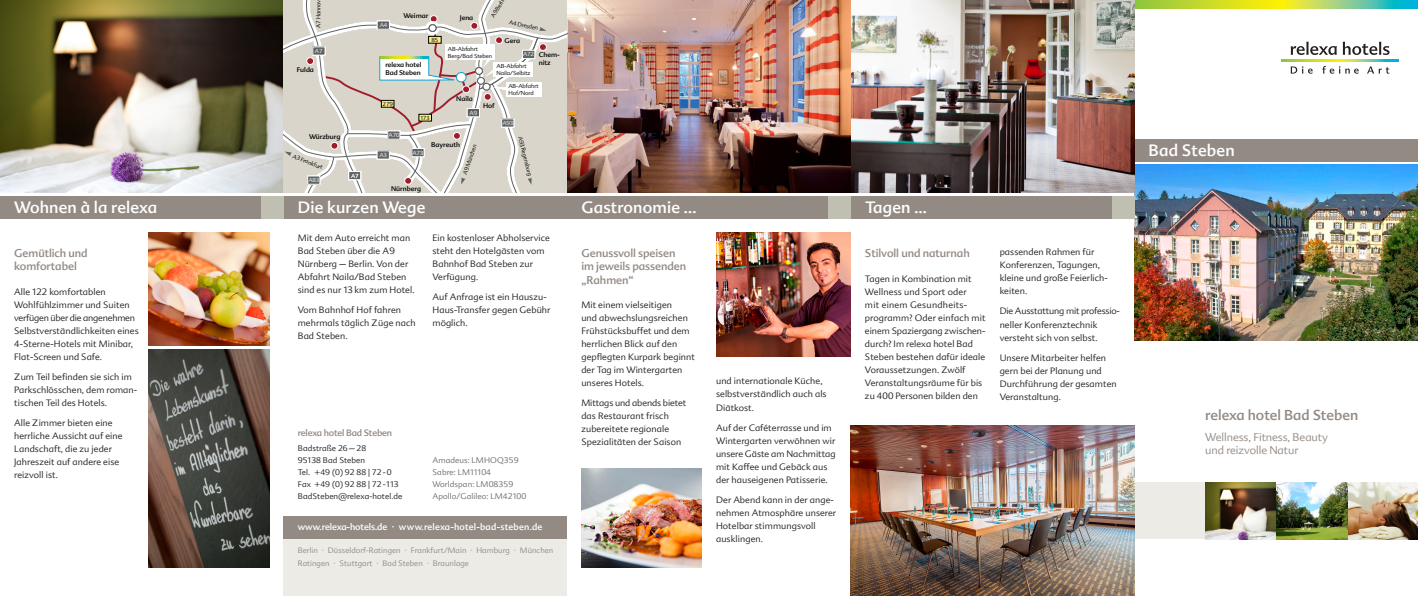
<style>
.page{position:relative;width:1418px;height:596px;background:#fff}
.page>*{position:absolute;margin:0;border:0;box-sizing:border-box;transform-origin:0 0}
.t1{font:16px "Advert";letter-spacing:.01em;color:#fff}
.t2{font:14px "Advert";color:#938a84}
.t3{font:11px/13.2px "Advert";letter-spacing:-.005em;color:#938a84}
.t4{font:300 11px/13.2px "Advert";letter-spacing:-.005em;color:#938a84}
.t5{font:300 9px/13px "Advert";letter-spacing:.01em;color:#231f20}
.t6{font:9px "Advert";letter-spacing:.01em;color:#fff}
.t7{font:9px "Advert";letter-spacing:-.02em;color:#938a84}
.t8{font:300 8px/12px "Advert";letter-spacing:.01em;color:#231f20}
.t9{font:300 8px/12px "Advert";letter-spacing:.01em;color:#6c6d70}
.t10{font:300 7.7px/13px "Advert";letter-spacing:.005em;color:#938a84}
.t11{font:6.6px/7.9px "Advert";color:#000001}
.t12{font:300 5.8px "Advert";letter-spacing:-.025em;color:#000001}
.t13{font:300 5.7px "Advert";color:#000001}
.t14{font:300 5.6px/6.8px "Advert";letter-spacing:-.01em;color:#000001}
.t15{font:300 5.6px "Advert";letter-spacing:-.025em;color:#fff}
</style>
<div class="page">
<svg style="left:1134px;top:0;width:283px;height:9px;background:#a5d456"></svg>
<div style="left:1134px;top:139px;width:283px;height:23px;background:#938a84"></div>
<svg style="left:1290px;top:42px;width:46px;height:13px"></svg>
<svg style="left:1342px;top:42px;width:47px;height:13px"></svg>
<svg style="left:1281px;top:59px;width:117px;height:2px"></svg>
<svg style="left:1290px;top:66px;width:22px;height:8px"></svg>
<svg style="left:1322px;top:66px;width:36px;height:8px"></svg>
<svg style="left:1367px;top:66px;width:22px;height:8px"></svg>
<div style="left:1134px;top:482px;width:71px;height:57px;background:#edebe6"></div>
<img style="left:1134px;top:164px;width:283px;height:176px">
<img style="left:1205px;top:482px;width:71px;height:57px">
<img style="left:1346px;top:482px;width:71px;height:57px">
<img style="left:1276px;top:482px;width:70px;height:57px">
<div style="left:0;top:196px;width:1134px;height:22px;background:#938a84"></div>
<img style="left:0;top:0;width:283px;height:193px">
<img style="left:850px;top:0;width:284px;height:193px">
<img style="left:850px;top:425px;width:284px;height:170px">
<img style="left:567px;top:0;width:283px;height:193px">
<div style="left:261px;top:196px;width:22px;height:22px;background:#bfbfb2"></div>
<div style="left:828px;top:196px;width:22px;height:22px;background:#bfbfb2"></div>
<div style="left:1111px;top:196px;width:23px;height:22px;background:#bfbfb2"></div>
<img style="left:149px;top:232px;width:120px;height:113px">
<img style="left:581px;top:468px;width:121px;height:99px">
<img style="left:716px;top:232px;width:134px;height:124px">
<img style="left:149px;top:349px;width:120px;height:218px">
<div style="left:283px;top:539px;width:284px;height:56px;background:#edebe6"></div>
<div style="left:283px;top:516px;width:284px;height:23px;background:#938a84"></div>
<svg style="left:283px;top:0;width:284px;height:193px;background:#d9d5cc"></svg>
<div style="left:445px;top:44px;width:49px;height:16px;background:#fff"></div>
<div style="left:522px;top:50px;width:13px;height:9px;background:#5f6363"></div>
<div style="left:522px;top:50px;width:13px;height:9px;border:1px solid #fff"></div>
<p class="t12" style="left:315px;top:28px;width:29px;rotate:-90deg">A7 Hannov</p>
<p class="t15" style="left:380px;top:22px;width:9px">A4</p>
<p class="t11" style="left:403px;top:12px;width:26px">Weimar</p>
<p class="t11" style="left:460px;top:13px;width:15px">Jena</p>
<p class="t12" style="left:489px;top:15px;width:21px;rotate:-60deg">A9 Berli</p>
<p class="t14" style="left:510px;top:19px;width:31px;rotate:11deg">A4 Dresden</p>
<p class="t14" style="left:431px;top:37px;width:8px">85</p>
<p class="t11" style="left:504px;top:37px;width:17px">Gera</p>
<p class="t15" style="left:315px;top:48px;width:9px">A7</p>
<p class="t11" style="left:297px;top:66px;width:19px">Fulda</p>
<p class="t11" style="left:385px;top:61px;width:37px">relexa hotel<br>Bad Steben</p>
<p class="t14" style="left:448px;top:45px;width:46px">AB-Abfahrt<br>Berg/Bad Steben</p>
<p class="t15" style="left:523px;top:51px;width:12px">A72</p>
<p class="t11" style="left:539px;top:51px;width:23px">Chem&shy;nitz</p>
<p class="t14" style="left:496px;top:63px;width:35px">AB-Abfahrt<br>Naila/Selbitz</p>
<p class="t14" style="left:382px;top:100px;width:12px">279</p>
<p class="t11" style="left:456px;top:95px;width:18px">Naila</p>
<p class="t11" style="left:483px;top:102px;width:13px">Hof</p>
<p class="t14" style="left:508px;top:83px;width:32px">AB-Abfahrt<br>Hof/Nord</p>
<p class="t14" style="left:420px;top:114px;width:11px">173</p>
<p class="t15" style="left:469px;top:109px;width:9px">A9</p>
<p class="t15" style="left:502px;top:119px;width:12px">A93</p>
<p class="t11" style="left:309px;top:132px;width:33px">Würzburg</p>
<p class="t13" style="left:294px;top:152px;width:33px;rotate:22deg">A3 Frankfurt</p>
<p class="t15" style="left:308px;top:177px;width:12px">A83</p>
<p class="t15" style="left:351px;top:172px;width:9px">A7</p>
<p class="t15" style="left:388px;top:132px;width:12px">A70</p>
<p class="t15" style="left:379px;top:152px;width:9px">A3</p>
<p class="t15" style="left:412px;top:149px;width:12px">A73</p>
<p class="t11" style="left:431px;top:141px;width:30px">Bayreuth</p>
<p class="t12" style="left:461px;top:173px;width:33px;rotate:-72deg">A9 München</p>
<p class="t12" style="left:523px;top:135px;width:42px;rotate:76deg">A93 Regensburg</p>
<p class="t11" style="left:391px;top:184px;width:31px">Nürnberg</p>
<h1 class="t1" style="left:14px;top:197px;width:144px">Wohnen à la relexa</h1>
<h1 class="t1" style="left:298px;top:197px;width:129px">Die kurzen Wege</h1>
<h1 class="t1" style="left:581px;top:197px;width:117px">Gastronomie ...</h1>
<h1 class="t1" style="left:865px;top:197px;width:63px">Tagen …</h1>
<p class="t3" style="left:14px;top:246px;width:75px">Gemütlich und komfortabel</p>
<p class="t5" style="left:14px;top:285px;width:126px">Alle 122 komfortablen<br>Wohlfühlzimmer und Suiten verfügen über die angenehmen<br>Selbstverständlichkeiten eines<br>4-Sterne-Hotels mit Minibar,<br>Flat-Screen und Safe.</p>
<p class="t5" style="left:14px;top:370px;width:124px">Zum Teil befinden sie sich im<br>Parkschlösschen, dem roman&shy;tischen Teil des Hotels.</p>
<p class="t5" style="left:14px;top:416px;width:110px">Alle Zimmer bieten eine herrliche Aussicht auf eine<br>Landschaft, die zu jeder<br>Jahreszeit auf andere eise reizvoll ist.</p>
<p class="t5" style="left:298px;top:231px;width:118px">Mit dem Auto erreicht man<br>Bad Steben über die A9<br>Nürnberg – Berlin. Von der<br>Abfahrt Naila/Bad Steben sind es nur 13km zum Hotel.</p>
<p class="t5" style="left:298px;top:303px;width:119px">Vom Bahnhof Hof fahren mehrmals täglich Züge nach<br>Bad Steben.</p>
<p class="t5" style="left:432px;top:231px;width:119px">Ein kostenloser Abholservice steht den Hotelgästen vom<br>Bahnhof Bad Steben zur<br>Verfügung.</p>
<p class="t5" style="left:432px;top:290px;width:119px">Auf Anfrage ist ein Hauszu-<br>Haus-Transfer gegen Gebühr möglich.</p>
<p class="t7" style="left:298px;top:427px;width:96px">relexa hotel Bad Steben</p>
<p class="t8" style="left:298px;top:442px;width:106px">Badstraße 26–28<br>95138 Bad Steben<br>Tel. +49 (0) 92 88 | 72-0<br>Fax +49 (0) 92 88 | 72-113<br>BadSteben@relexa-hotel.de</p>
<p class="t9" style="left:432px;top:454px;width:95px">Amadeus: LMHOQ359<br>Sabre: LM11104<br>Worldspan: LM08359<br>Apollo/Galileo: LM42100</p>
<p class="t6" style="left:298px;top:521px;width:246px">www.relexa-hotels.de · www.relexa-hotel-bad-steben.de</p>
<p class="t10" style="left:298px;top:544px;width:257px">Berlin · Düsseldorf-Ratingen · Frankfurt/Main · Hamburg · München<br>Ratingen · Stuttgart · Bad Steben · Braunlage</p>
<p class="t3" style="left:581px;top:246px;width:106px">Genussvoll speisen im jeweils passenden „Rahmen“</p>
<p class="t5" style="left:581px;top:298px;width:115px">Mit einem vielseitigen<br>und abwechslungsreichen<br>Frühstücksbuffet und dem herrlichen Blick auf den gepflegten Kurpark beginnt der Tag im Wintergarten unseres Hotels.</p>
<p class="t5" style="left:581px;top:396px;width:106px">Mittags und abends bietet das Restaurant frisch zubereitete regionale<br>Spezialitäten der Saison</p>
<p class="t5" style="left:716px;top:374px;width:112px">und internationale Küche, selbstverständlich auch als<br>Diätkost.</p>
<p class="t5" style="left:716px;top:420px;width:121px">Auf der Caféterrasse und im<br>Wintergarten verwöhnen wir unsere Gäste am Nachmittag mit Kaffee und Gebäck aus der hauseigenen Patisserie.</p>
<p class="t5" style="left:716px;top:492px;width:122px">Der Abend kann in der ange&shy;nehmen Atmosphäre unserer<br>Hotelbar stimmungsvoll ausklingen.</p>
<p class="t3" style="left:865px;top:246px;width:106px">Stilvoll und naturnah</p>
<p class="t5" style="left:865px;top:272px;width:122px">Tagen in Kombination mit<br>Wellness und Sport oder<br>mit einem Gesundheits&shy;programm? Oder einfach mit einem Spaziergang zwischen&shy;durch? Im relexa hotel Bad<br>Steben bestehen dafür ideale<br>Voraussetzungen. Zwölf<br>Veranstaltungsräume für bis zu 400 Personen bilden den</p>
<p class="t5" style="left:999px;top:245px;width:110px">passenden Rahmen für<br>Konferenzen, Tagungen, kleine und große Feierlich&shy;keiten.</p>
<p class="t5" style="left:999px;top:304px;width:122px">Die Ausstattung mit professio&shy;neller Konferenztechnik versteht sich von selbst.</p>
<p class="t5" style="left:999px;top:350px;width:118px">Unsere Mitarbeiter helfen gern bei der Planung und<br>Durchführung der gesamten<br>Veranstaltung.</p>
<h1 class="t1" style="left:1148px;top:141px;width:88px">Bad Steben</h1>
<h2 class="t2" style="left:1205px;top:406px;width:154px">relexa hotel Bad Steben</h2>
<p class="t4" style="left:1205px;top:430px;width:124px">Wellness, Fitness, Beauty und reizvolle Natur</p>
</div>
